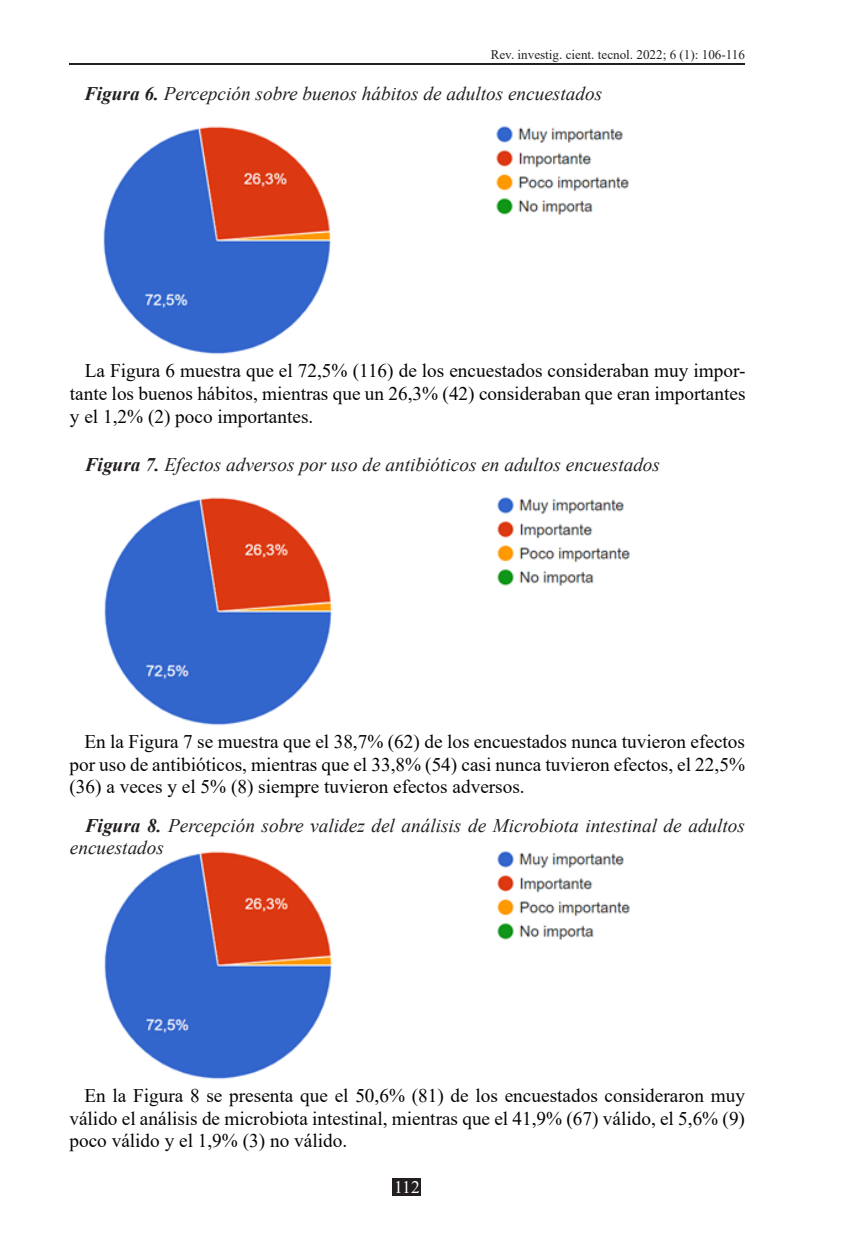
<style>
.page{position:relative;width:844px;height:1241px;background:#fff}
.page>*{position:absolute;margin:0;border:0;box-sizing:border-box;transform-origin:0 0}
.t1{font:19.25px/22.8px "Times New Roman";color:#040503;text-align:justify}
.t2{font:italic 19.25px/22.8px "Times New Roman";color:#231f20}
.t3{font:17.5px "Times New Roman";color:#fff}
.t4{font:13.12px "Times New Roman";color:#231f20}
.s1{font-weight:700}
</style>
<div class="page">
<hr style="left:69px;top:63px;width:675px;height:2px;background:#231f20">
<div style="left:392px;top:1178px;width:29px;height:17px;background:#231f20"></div>
<img style="left:104px;top:851px;width:526px;height:229px">
<img style="left:103px;top:126px;width:526px;height:229px">
<img style="left:104px;top:497px;width:526px;height:229px">
<p class="t4" style="left:490px;top:46px;width:256px">Rev. investig. cient. tecnol. 2022; 6 (1): 106-116</p>
<p class="t2" style="left:84px;top:82px;width:519px"><span class="s1">Figura 6.</span> Percepción sobre buenos hábitos de adultos encuestados</p>
<p class="t1" style="left:70px;top:358px;width:677px;text-indent:15px">La Figura 6 muestra que el 72,5% (116) de los encuestados consideraban muy impor&shy;tante los buenos hábitos, mientras que un 26,3% (42) consideraban que eran importantes y el 1,2% (2) poco importantes.</p>
<p class="t2" style="left:85px;top:453px;width:576px"><span class="s1">Figura 7.</span> Efectos adversos por uso de antibióticos en adultos encuestados</p>
<p class="t1" style="left:69px;top:729px;width:677px;text-indent:15px">En la Figura 7 se muestra que el 38,7% (62) de los encuestados nunca tuvieron efectos por uso de antibióticos, mientras que el 33,8% (54) casi nunca tuvieron efectos, el 22,5% (36) a veces y el 5% (8) siempre tuvieron efectos adversos.</p>
<p class="t2" style="left:70px;top:813px;width:676px;text-indent:15px"><span class="s1">Figura 8.</span> Percepción sobre validez del análisis de Microbiota intestinal de adultos encuestados</p>
<p class="t1" style="left:69px;top:1083px;width:677px;text-indent:15px">En la Figura 8 se presenta que el 50,6% (81) de los encuestados consideraron muy válido el análisis de microbiota intestinal, mientras que el 41,9% (67) válido, el 5,6% (9) poco válido y el 1,9% (3) no válido.</p>
<p class="t3" style="left:394px;top:1174px;width:27px">112</p>
</div>
